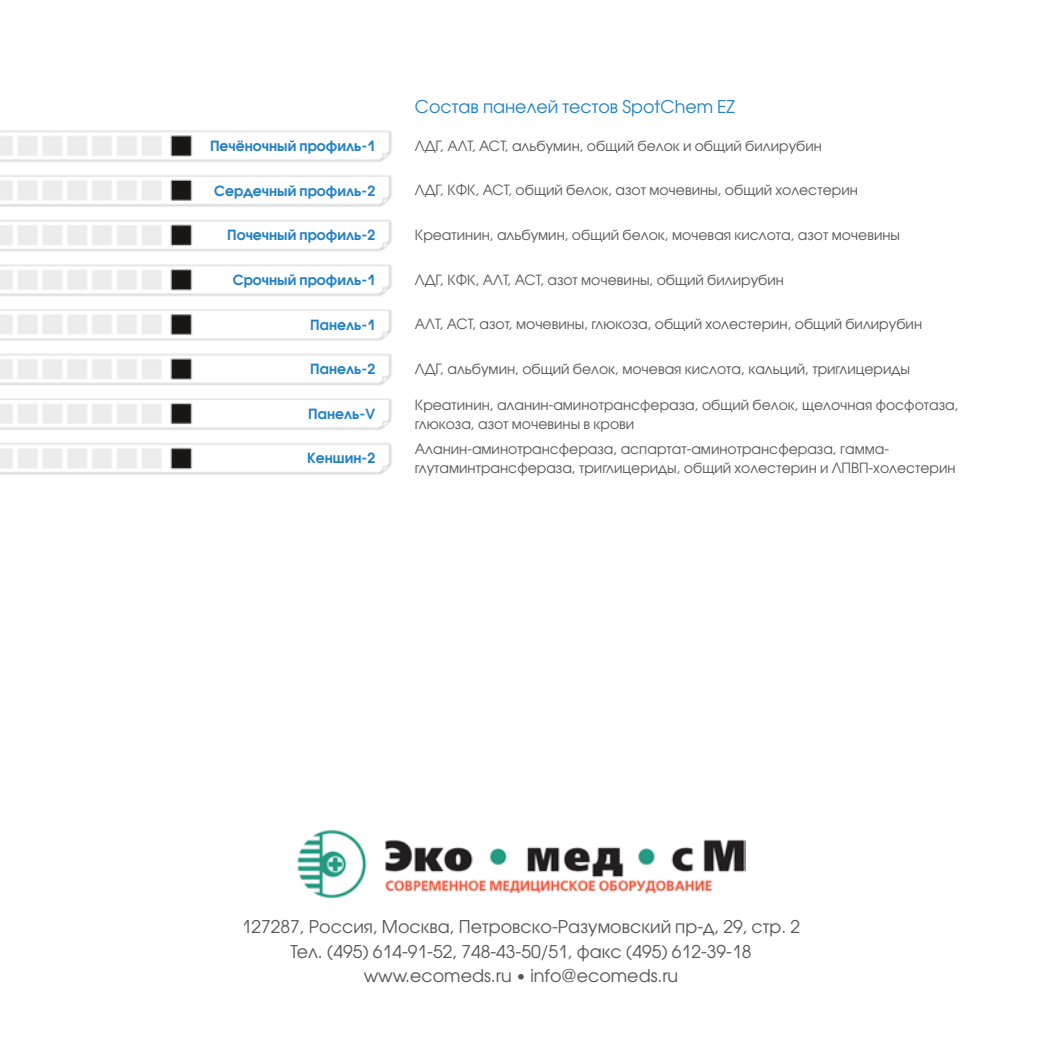
<style>
.page{position:relative;width:1042px;height:1042px;background:#fff}
.page>*{position:absolute;margin:0;border:0;box-sizing:border-box;transform-origin:0 0}
.t1{font:17.5px/24.5px "Avant Garde Gothic C";color:#565655;text-align:center}
.t2{font:17.5px "Avant Garde Gothic C";color:#2081c4}
.t3{font:14px/19.2px "Avant Garde Gothic C";color:#565655}
.t4{font:700 14px "Avant Garde Gothic C";color:#2081c4}
</style>
<div class="page">
<img style="left:0;top:130px;width:746px;height:769px">
<img style="left:296px;top:829px;width:449px;height:69px">
<p class="t4" style="left:210px;top:137px;width:167px">Печёночный профиль-1</p>
<p class="t4" style="left:214px;top:182px;width:162px">Сердечный профиль-2</p>
<p class="t4" style="left:227px;top:226px;width:150px">Почечный профиль-2</p>
<p class="t4" style="left:233px;top:271px;width:144px">Срочный профиль-1</p>
<p class="t4" style="left:310px;top:316px;width:66px">Панель-1</p>
<p class="t4" style="left:310px;top:360px;width:66px">Панель-2</p>
<p class="t4" style="left:308px;top:405px;width:68px">Панель-V</p>
<p class="t4" style="left:307px;top:450px;width:70px">Кеншин-2</p>
<p class="t2" style="left:415px;top:96px;width:322px">Состав панелей тестов SpotChem EZ</p>
<p class="t3" style="left:415px;top:136px;width:408px">ЛДГ, АЛТ, АСТ, альбумин, общий белок и общий билирубин</p>
<p class="t3" style="left:415px;top:181px;width:444px">ЛДГ, КФК, АСТ, общий белок, азот мочевины, общий холестерин</p>
<p class="t3" style="left:415px;top:225px;width:487px">Креатинин, альбумин, общий белок, мочевая кислота, азот мочевины</p>
<p class="t3" style="left:415px;top:270px;width:370px">ЛДГ, КФК, АЛТ, АСТ, азот мочевины, общий билирубин</p>
<p class="t3" style="left:415px;top:315px;width:509px">АЛТ, АСТ, азот, мочевины, глюкоза, общий холестерин, общий билирубин</p>
<p class="t3" style="left:415px;top:359px;width:497px">ЛДГ, альбумин, общий белок, мочевая кислота, кальций, триглицериды</p>
<p class="t3" style="left:415px;top:395px;width:545px">Креатинин, аланин-аминотрансфераза, общий белок, щелочная фосфотаза, глюкоза, азот мочевины в крови</p>
<p class="t3" style="left:415px;top:439px;width:542px">Аланин-аминотрансфераза, аспартат-аминотрансфераза, гамма&shy;глутаминтрансфераза, триглицериды, общий холестерин и ЛПВП-холестерин</p>
<p class="t1" style="left:242px;top:914px;width:560px">127287, Россия, Москва, Петровско-Разумовский пр-д, 29, стр. 2<br>Тел. (495) 614-91-52, 748-43-50/51, факс (495) 612-39-18 www.ecomeds.ru • info@ecomeds.ru</p>
</div>
